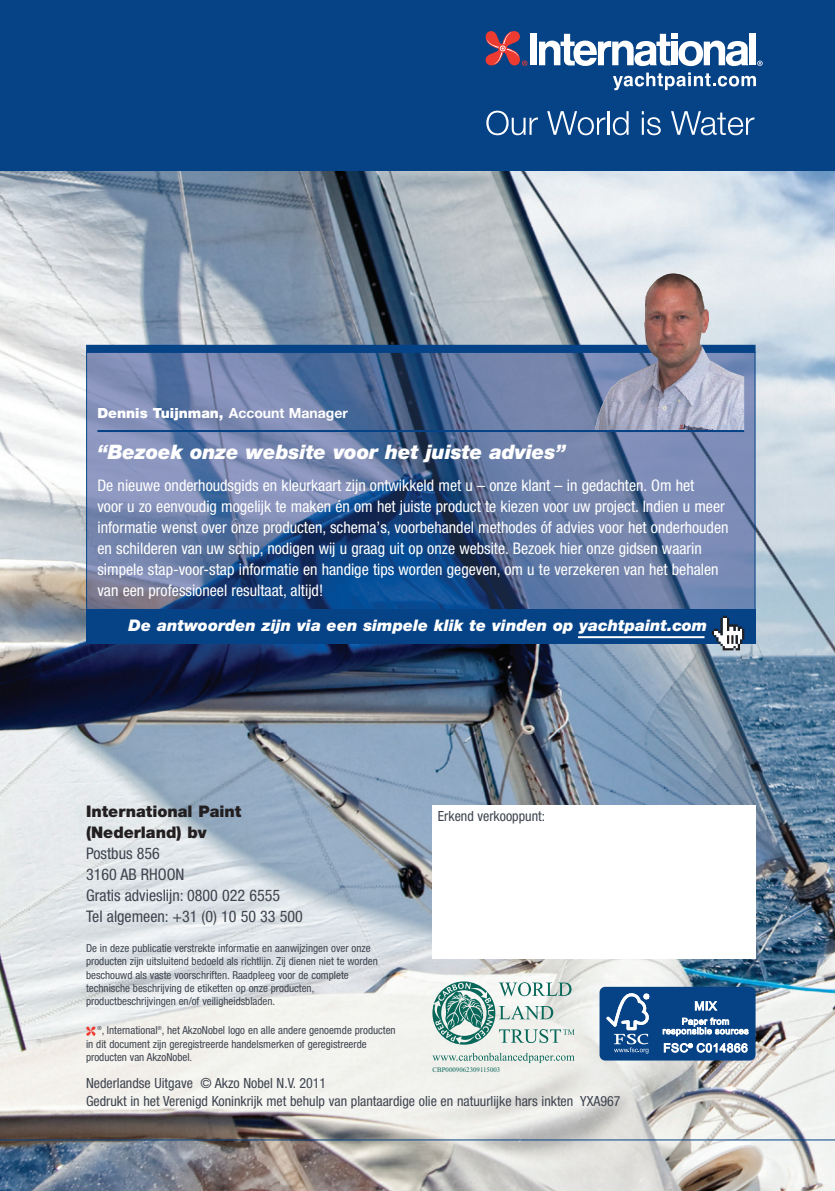
<style>
.page{position:relative;width:835px;height:1191px;background:#fff}
.page>*{position:absolute;margin:0;border:0;box-sizing:border-box;transform-origin:0 0}
.t1{font:italic 900 20px "Helvetica Neue";letter-spacing:-.01em;color:#fff}
.t2{font:condensed 16px/21px "Helvetica Neue";color:#fff}
.t3{font:condensed 16px/21px "Helvetica Neue";color:#3e444f}
.t4{font:italic 900 16px "Helvetica Neue";color:#fff}
.t5{font:900 16px/21px "Helvetica Neue";color:#231f20}
.t6{font:condensed 14px/18px "Helvetica Neue";color:#3e444f}
.t7{font:900 14px "Helvetica Neue";color:#fff}
.t8{font:condensed 11px/13.2px "Helvetica Neue";color:#3e444f}
.t9{font:7px "Times New Roman";color:#076759}
.s1{font-weight:700}
</style>
<div class="page">
<img style="left:1px;top:171px;width:833px;height:1020px">
<hr style="left:1px;top:1139px;width:833px;height:1px;background:#054286">
<div style="left:1px;top:0;width:833px;height:170px;background:#054286"></div>
<hr style="left:1px;top:170px;width:833px;height:1px;background:#054286">
<svg style="left:486px;top:111px;width:52px;height:24px"></svg>
<svg style="left:547px;top:111px;width:58px;height:24px"></svg>
<hr style="left:607px;top:111px;width:2px;height:24px;background:#fff">
<svg style="left:612px;top:111px;width:16px;height:24px"></svg>
<svg style="left:641px;top:111px;width:19px;height:24px"></svg>
<svg style="left:671px;top:111px;width:83px;height:24px"></svg>
<svg style="left:613px;top:72px;width:142px;height:18px"></svg>
<div style="left:749px;top:33px;width:6px;height:32px;background:#fff"></div>
<div style="left:530px;top:33px;width:7px;height:32px;background:#fff"></div>
<svg style="left:539px;top:33px;width:209px;height:33px"></svg>
<svg style="left:485px;top:31px;width:42px;height:35px"></svg>
<svg style="left:757px;top:61px;width:5px;height:5px"></svg>
<img style="left:88px;top:353px;width:665px;height:256px">
<div style="left:86px;top:345px;width:669px;height:8px;background:#054286"></div>
<div style="left:86px;top:609px;width:669px;height:34px;background:#054286"></div>
<svg style="left:711px;top:616px;width:33px;height:34px"></svg>
<hr style="left:578px;top:636px;width:126px;height:2px;background:#fff">
<img style="left:594px;top:273px;width:150px;height:157px">
<hr style="left:97px;top:430px;width:647px;height:2px;background:#054286">
<div style="left:432px;top:805px;width:323px;height:153px;background:#fff"></div>
<svg style="left:86px;top:1026px;width:9px;height:9px"></svg>
<div style="left:599px;top:986px;width:156px;height:74px;background:#054286;border-radius:6px"></div>
<svg style="left:606px;top:993px;width:143px;height:61px"></svg>
<svg style="left:432px;top:1052px;width:142px;height:11px"></svg>
<svg style="left:432px;top:981px;width:142px;height:63px"></svg>
<p class="t7" style="left:97px;top:408px;width:252px">Dennis Tuijnman, <span class="s1">Account Manager</span></p>
<p class="t1" style="left:97px;top:445px;width:469px">“Bezoek onze website voor het juiste advies”</p>
<p class="t2" style="left:97px;top:476px;width:632px">De nieuwe onderhoudsgids en kleurkaart zijn ontwikkeld met u – onze klant – in gedachten. Om het<br>voor u zo eenvoudig mogelijk te maken én om het juiste product te kiezen voor uw project. Indien u meer informatie wenst over onze producten, schema’s, voorbehandel methodes óf advies voor het onderhouden en schilderen van uw schip, nodigen wij u graag uit op onze website. Bezoek hier onze gidsen waarin simpele stap-voor-stap informatie en handige tips worden gegeven, om u te verzekeren van het behalen van een professioneel resultaat, altijd!</p>
<p class="t4" style="left:129px;top:619px;width:580px">De antwoorden zijn via een simpele klik te vinden op yachtpaint.com</p>
<p class="t5" style="left:86px;top:802px;width:157px">International Paint (Nederland) bv</p>
<p class="t3" style="left:86px;top:844px;width:218px">Postbus 856<br>3160 AB RHOON<br>Gratis advieslijn: 0800 022 6555<br>Tel algemeen: +31 (0) 10 50 33 500</p>
<p class="t6" style="left:438px;top:808px;width:109px">Erkend verkooppunt:</p>
<p class="t8" style="left:86px;top:942px;width:293px">De in deze publicatie verstrekte informatie en aanwijzingen over onze producten zijn uitsluitend bedoeld als richtlijn. Zij dienen niet te worden beschouwd als vaste voorschriften. Raadpleeg voor de complete technische beschrijving de etiketten op onze producten, productbeschrijvingen en/of veiligheidsbladen.</p>
<p class="t8" style="left:86px;top:1024px;width:311px;text-indent:11px"><sup>®</sup>, International<sup>®</sup>, het AkzoNobel logo en alle andere genoemde producten in dit document zijn geregistreerde handelsmerken of geregistreerde producten van AkzoNobel.</p>
<p class="t6" style="left:86px;top:1074px;width:536px">Nederlandse Uitgave © Akzo Nobel N.V. 2011<br>Gedrukt in het Verenigd Koninkrijk met behulp van plantaardige olie en natuurlijke hars inkten YXA967</p>
<p class="t9" style="left:432px;top:1065px;width:69px">CBP0009062309115003</p>
</div>
